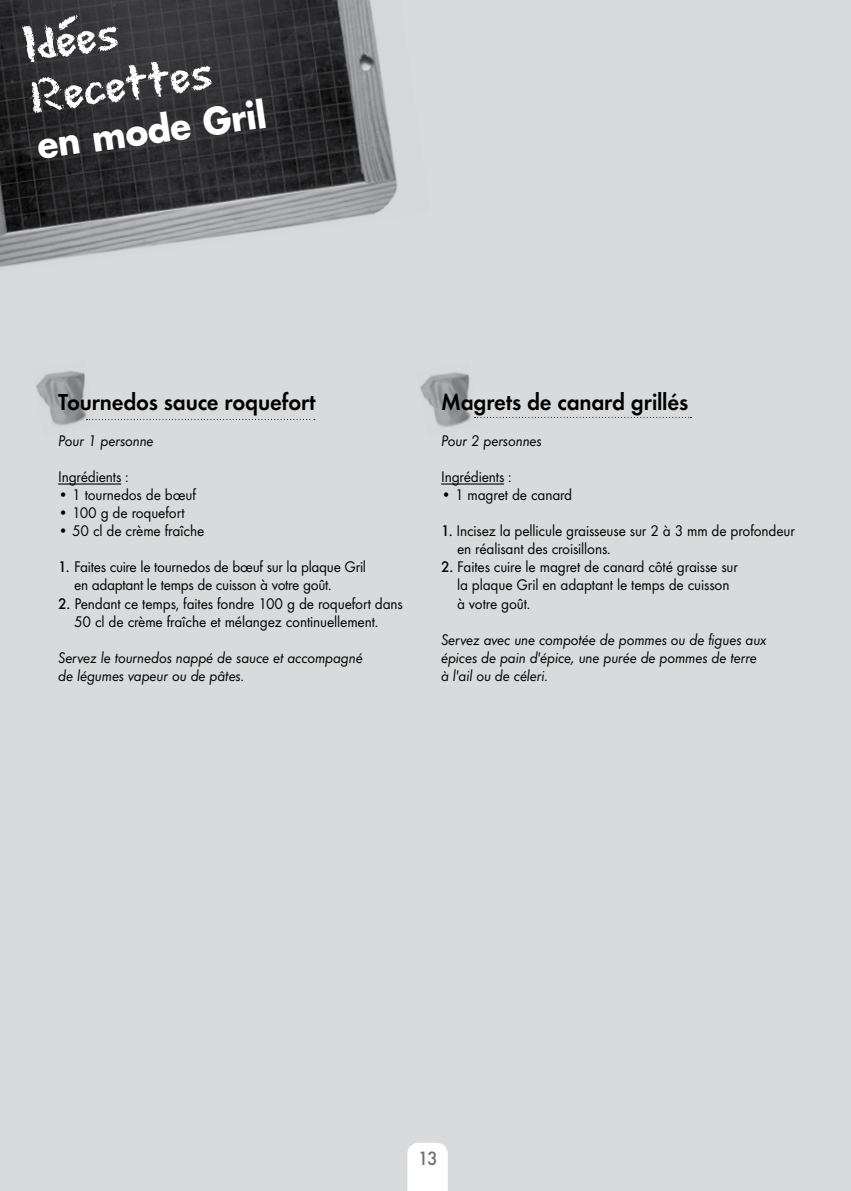
<style>
.page{position:relative;width:851px;height:1191px;background:#fff}
.page>*{position:absolute;margin:0;border:0;box-sizing:border-box;transform-origin:0 0}
.t1{font:50px/52px "Eraser Dust";color:#fff;scale:.95 1}
.t2{font:700 36px "Futura";color:#fff;scale:.95 1}
.t3{font:600 24px "Futura T";letter-spacing:-.01em;color:#000;scale:.95 1}
.t4{font:500 20px "Futura T";color:#707172;scale:.95 1}
.t5{font:16px/18px "Futura T";letter-spacing:-.01em;color:#000;scale:.95 1}
.t6{font:italic 16px/18px "Futura T";letter-spacing:-.01em;color:#000;scale:.95 1}
.s1{font-weight:500}
.s2{color:#fff}
</style>
<div class="page">
<div style="left:0;top:0;width:850px;height:1191px;background:#d9dadb"></div>
<div style="left:407px;top:1143px;width:41px;height:48px;background:#fff"></div>
<hr style="left:58px;top:483px;width:63px;height:1px;background:#000">
<hr style="left:441px;top:483px;width:63px;height:1px;background:#000">
<img style="left:36px;top:370px;width:51px;height:56px">
<img style="left:420px;top:372px;width:56px;height:55px">
<svg style="left:86px;top:419px;width:229px;height:1px"></svg>
<svg style="left:474px;top:417px;width:217px;height:1px"></svg>
<img style="left:0;top:0;width:398px;height:267px">
<svg style="left:57px;top:14px;width:22px;height:16px"></svg>
<h1 class="t1" style="left:19px;top:17px;width:194px;rotate:-8deg">Idees<br>Recettes</h1>
<h2 class="t2" style="left:34px;top:122px;width:245px;rotate:-8deg">en mode Gril</h2>
<h3 class="t3" style="left:58px;top:388px;width:273px">Tournedos sauce roquefort</h3>
<p class="t6" style="left:58px;top:432px;width:102px">Pour 1 personne</p>
<p class="t5" style="left:58px;top:468px;width:76px">Ingrédients :</p>
<p class="t5" style="left:58px;top:486px;width:147px">• 1 tournedos de bœuf</p>
<p class="t5" style="left:58px;top:504px;width:135px">• 100 g de roquefort</p>
<p class="t5" style="left:58px;top:522px;width:155px">• 50 cl de crème fraîche</p>
<p class="t5" style="left:74px;top:558px;width:309px;text-indent:-16px"><span class="s1">1.</span> Faites cuire le tournedos de bœuf sur la plaque Gril en adaptant le temps de cuisson à votre goût.</p>
<p class="t5" style="left:58px;top:594px;width:364px;text-align:center"><span class="s1">2.</span> Pendant ce temps, faites fondre 100 g de roquefort dans<br>50 cl de crème fraîche et mélangez continuellement.</p>
<p class="t6" style="left:58px;top:648px;width:322px">Servez le tournedos nappé de sauce et accompagné de légumes vapeur ou de pâtes.</p>
<h3 class="t3" style="left:441px;top:388px;width:262px">Magrets de canard grillés</h3>
<p class="t6" style="left:441px;top:432px;width:107px">Pour 2 personnes</p>
<p class="t5" style="left:441px;top:468px;width:76px">Ingrédients :</p>
<p class="t5" style="left:441px;top:486px;width:139px">• 1 magret de canard</p>
<p class="t5" style="left:457px;top:522px;width:357px;text-indent:-16px"><span class="s1">1.</span> Incisez la pellicule graisseuse sur 2 à 3 mm de profondeur en réalisant des croisillons.</p>
<p class="t5" style="left:457px;top:558px;width:297px;text-indent:-16px"><span class="s1">2.</span> Faites cuire le magret de canard côté graisse sur la plaque Gril en adaptant le temps de cuisson à votre goût.</p>
<p class="t6" style="left:441px;top:630px;width:344px">Servez avec une compotée de pommes ou de figues aux épices de pain d'épice, une purée de pommes de terre à l'ail ou de céleri.</p>
<p class="t4" style="left:417px;top:1147px;width:23px">1 3<span class="s2">9</span></p>
</div>
